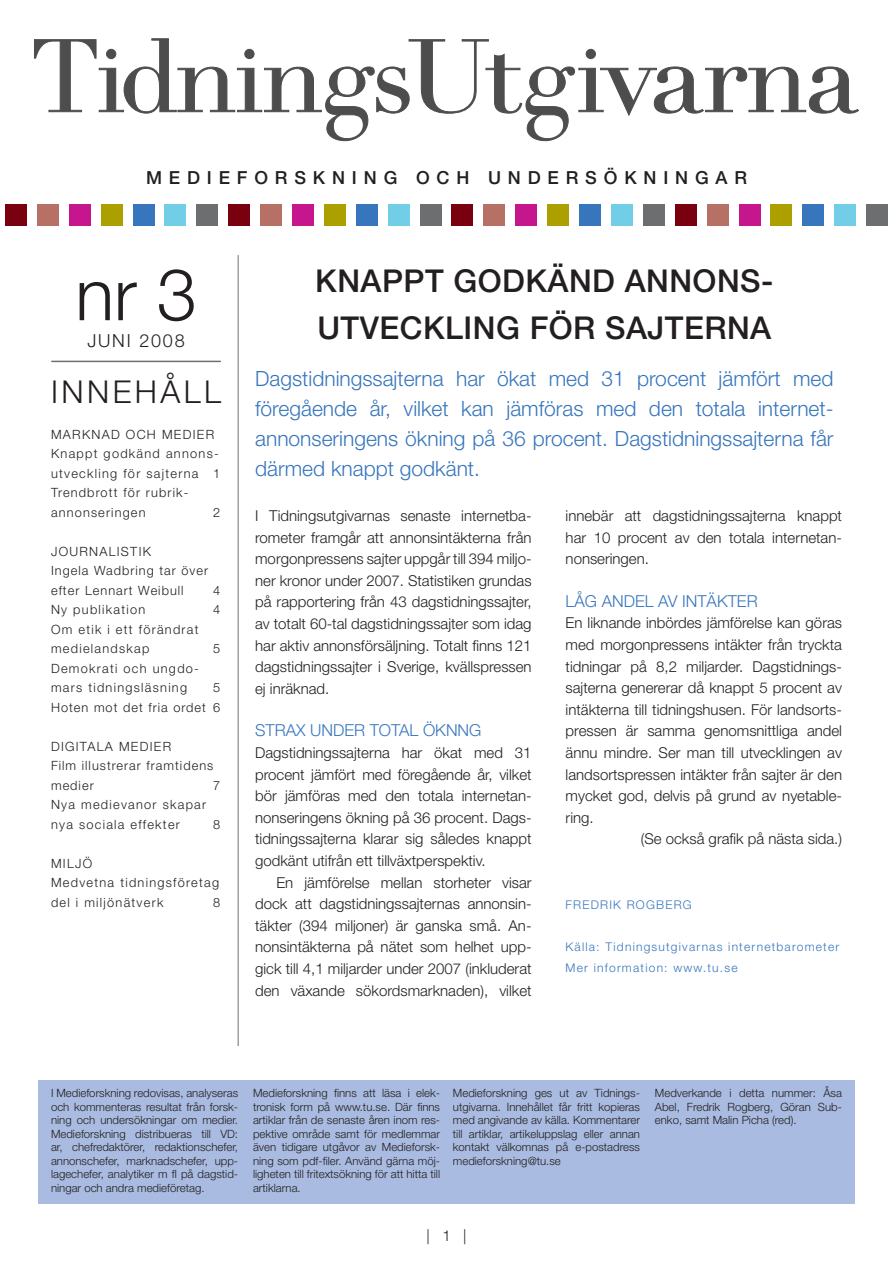
<style>
.page{position:relative;width:893px;height:1263px;background:#fff}
.page>*{position:absolute;margin:0;border:0;box-sizing:border-box;transform-origin:0 0}
.t1{font:300 72px "Helvetica Neue LT";color:#231f20}
.t2{font:500 31.5px/46.5px "Helvetica Neue LT";letter-spacing:.015em;color:#231f20}
.t3{font:300 31.5px "Helvetica Neue LT";letter-spacing:.11em;color:#231f20}
.t4{font:300 21px/30px "Helvetica Neue LT";color:#3776bc;text-align:justify}
.t5{font:500 18px "Helvetica Neue LT";letter-spacing:.38em;color:#231f20}
.t6{font:300 18px "Helvetica Neue LT";letter-spacing:.1em;color:#231f20}
.t7{font:300 16.5px "Helvetica Neue LT";color:#3776bc}
.t8{font:300 15px/21.6px "Helvetica Neue LT";color:#231f20;text-align:justify}
.t9{font:300 12.75px/19.5px "Helvetica Neue LT";letter-spacing:.1em;color:#231f20}
.t10{font:300 12.75px/19.5px "Helvetica Neue LT";letter-spacing:.08em;color:#231f20}
.t11{font:300 12px/21.6px "Helvetica Neue LT";letter-spacing:.1em;color:#3776bc}
.t12{font:300 11.4px/13.5px "Helvetica Neue LT";color:#231f20;text-align:justify}
</style>
<div class="page">
<svg style="left:34px;top:38px;width:825px;height:104px"></svg>
<div style="left:197px;top:204px;width:21px;height:21px;background:#6c6e70"></div>
<div style="left:133px;top:204px;width:21px;height:21px;background:#3776bc"></div>
<div style="left:69px;top:204px;width:21px;height:21px;background:#c5168d"></div>
<div style="left:101px;top:204px;width:21px;height:21px;background:#aba000"></div>
<div style="left:165px;top:204px;width:21px;height:21px;background:#72cee6"></div>
<div style="left:5px;top:204px;width:22px;height:21px;background:#79000e"></div>
<div style="left:37px;top:204px;width:21px;height:21px;background:#b67066"></div>
<div style="left:420px;top:204px;width:21px;height:21px;background:#6c6e70"></div>
<div style="left:356px;top:204px;width:21px;height:21px;background:#3776bc"></div>
<div style="left:292px;top:204px;width:22px;height:21px;background:#c5168d"></div>
<div style="left:324px;top:204px;width:21px;height:21px;background:#aba000"></div>
<div style="left:388px;top:204px;width:21px;height:21px;background:#72cee6"></div>
<div style="left:229px;top:204px;width:21px;height:21px;background:#79000e"></div>
<div style="left:260px;top:204px;width:22px;height:21px;background:#b67066"></div>
<div style="left:643px;top:204px;width:21px;height:21px;background:#6c6e70"></div>
<div style="left:579px;top:204px;width:22px;height:21px;background:#3776bc"></div>
<div style="left:516px;top:204px;width:21px;height:21px;background:#c5168d"></div>
<div style="left:547px;top:204px;width:22px;height:21px;background:#aba000"></div>
<div style="left:611px;top:204px;width:21px;height:21px;background:#72cee6"></div>
<div style="left:452px;top:204px;width:21px;height:21px;background:#79000e"></div>
<div style="left:484px;top:204px;width:21px;height:21px;background:#b67066"></div>
<div style="left:866px;top:204px;width:22px;height:21px;background:#6c6e70"></div>
<div style="left:803px;top:204px;width:21px;height:21px;background:#3776bc"></div>
<div style="left:739px;top:204px;width:21px;height:21px;background:#c5168d"></div>
<div style="left:771px;top:204px;width:21px;height:21px;background:#aba000"></div>
<div style="left:834px;top:204px;width:22px;height:21px;background:#72cee6"></div>
<div style="left:675px;top:204px;width:21px;height:21px;background:#79000e"></div>
<div style="left:707px;top:204px;width:21px;height:21px;background:#b67066"></div>
<div style="left:38px;top:1080px;width:817px;height:123px;background:#a9bbe0"></div>
<hr style="left:238px;top:255px;width:1px;height:791px;background:#6c6e70">
<hr style="left:52px;top:361px;width:168px;height:1px;background:#6c6e70">
<p class="t5" style="left:146px;top:171px;width:602px">MEDIEFORSKNING OCH UNDERSÖKNINGAR</p>
<h1 class="t1" style="left:75px;top:269px;width:123px">nr 3</h1>
<p class="t6" style="left:87px;top:334px;width:99px">JUNI 2008</p>
<h2 class="t3" style="left:51px;top:381px;width:172px">INNEHÅLL</h2>
<p class="t9" style="left:51px;top:426px;width:171px">MARKNAD OCH MEDIER<br>Knappt godkänd annons&shy;utveckling för sajterna 1<br>Trendbrott för rubrik&shy;annonseringen</p>
<p class="t9" style="left:213px;top:504px;width:9px">2</p>
<p class="t10" style="left:51px;top:543px;width:159px">JOURNALISTIK<br>Ingela Wadbring tar över efter Lennart Weibull</p>
<p class="t9" style="left:213px;top:582px;width:9px">4</p>
<p class="t9" style="left:51px;top:602px;width:96px">Ny publikation</p>
<p class="t9" style="left:213px;top:602px;width:9px">4</p>
<p class="t9" style="left:51px;top:621px;width:149px">Om etik i ett förändrat medielandskap</p>
<p class="t9" style="left:213px;top:641px;width:9px">5</p>
<p class="t9" style="left:51px;top:660px;width:149px">Demokrati och ungdo&shy;mars tidningsläsning</p>
<p class="t10" style="left:51px;top:680px;width:171px;text-align:right">5<br>Hoten mot det fria ordet 6</p>
<p class="t10" style="left:51px;top:738px;width:164px">DIGITALA MEDIER<br>Film illustrerar framtidens medier</p>
<p class="t9" style="left:213px;top:777px;width:9px">7</p>
<p class="t9" style="left:51px;top:797px;width:157px">Nya medievanor skapar nya sociala effekter</p>
<p class="t9" style="left:213px;top:816px;width:9px">8</p>
<p class="t9" style="left:51px;top:855px;width:170px">MILJÖ<br>Medvetna tidningsföretag del i miljönätverk</p>
<p class="t9" style="left:213px;top:894px;width:9px">8</p>
<h2 class="t2" style="left:315px;top:262px;width:459px">KNAPPT GODKÄND ANNONS-<br>UTVECKLING FÖR SAJTERNA</h2>
<h3 class="t4" style="left:255px;top:367px;width:580px">Dagstidningssajterna har ökat med 31 procent jämfört med föregående år, vilket kan jämföras med den totala internet&shy;annonseringens ökning på 36 procent. Dagstidningssajterna får därmed knappt godkänt.</h3>
<p class="t8" style="left:255px;top:507px;width:278px">I Tidningsutgivarnas senaste internetba&shy;rometer framgår att annonsintäkterna från morgonpressens sajter uppgår till 394 miljo&shy;ner kronor under 2007. Statistiken grundas på rapportering från 43 dagstidningssajter, av totalt 60-tal dagstidningssajter som idag har aktiv annonsförsäljning. Totalt finns 121 dagstidningssajter i Sverige, kvällspressen ej inräknad.</p>
<p class="t7" style="left:255px;top:725px;width:228px">STRAX UNDER TOTAL ÖKNNG</p>
<p class="t8" style="left:255px;top:744px;width:278px">Dagstidningssajterna har ökat med 31 procent jämfört med föregående år, vilket bör jämföras med den totala internetan&shy;nonseringens ökning på 36 procent. Dags&shy;tidningssajterna klarar sig således knappt godkänt utifrån ett tillväxtperspektiv.</p>
<p class="t8" style="left:255px;top:873px;width:278px;text-indent:21px">En jämförelse mellan storheter visar dock att dagstidningssajternas annonsin&shy;täkter (394 miljoner) är ganska små. An&shy;nonsintäkterna på nätet som helhet upp&shy;gick till 4,1 miljarder under 2007 (inkluderat den växande sökordsmarknaden), vilket</p>
<p class="t8" style="left:566px;top:507px;width:278px">innebär att dagstidningssajterna knappt har 10 procent av den totala internetan&shy;nonseringen.</p>
<p class="t7" style="left:566px;top:595px;width:194px">LÅG ANDEL AV INTÄKTER</p>
<p class="t8" style="left:566px;top:614px;width:278px">En liknande inbördes jämförelse kan göras</p>
<p class="t8" style="left:566px;top:636px;width:278px">med morgonpressens intäkter från tryckta</p>
<p class="t8" style="left:566px;top:657px;width:278px">tidningar på 8,2 miljarder. Dagstidnings-</p>
<p class="t8" style="left:566px;top:679px;width:278px">sajterna genererar då knappt 5 procent av</p>
<p class="t8" style="left:566px;top:700px;width:278px">intäkterna till tidningshusen. För landsorts-</p>
<p class="t8" style="left:566px;top:722px;width:278px">pressen är samma genomsnittliga andel</p>
<p class="t8" style="left:566px;top:744px;width:278px">ännu mindre. Ser man till utvecklingen av</p>
<p class="t8" style="left:566px;top:765px;width:278px">landsortspressen intäkter från sajter är den</p>
<p class="t8" style="left:566px;top:787px;width:278px">mycket god, delvis på grund av nyetable-</p>
<p class="t8" style="left:566px;top:808px;width:30px">ring.</p>
<p class="t8" style="left:641px;top:830px;width:203px">(Se också grafik på nästa sida.)</p>
<p class="t11" style="left:566px;top:895px;width:128px">FREDRIK ROGBERG</p>
<p class="t11" style="left:566px;top:937px;width:275px">Källa: Tidningsutgivarnas internetbarometer<br>Mer information: www.tu.se</p>
<p class="t12" style="left:51px;top:1088px;width:189px">I Medieforskning redovisas, analyseras och kommenteras resultat från forsk&shy;ning och undersökningar om medier.<br>Medieforskning distribueras till VD: ar, chefredaktörer, redaktionschefer, annonschefer, marknadschefer, upp&shy;lagechefer, analytiker m fl på dagstid&shy;ningar och andra medieföretag.</p>
<p class="t12" style="left:253px;top:1088px;width:189px">Medieforskning finns att läsa i elek&shy;tronisk form på www.tu.se. Där finns artiklar från de senaste åren inom res&shy;pektive område samt för medlemmar även tidigare utgåvor av Medieforsk&shy;ning som pdf-filer. Använd gärna möj&shy;ligheten till fritextsökning för att hitta till artiklarna.</p>
<p class="t12" style="left:453px;top:1088px;width:189px">Medieforskning ges ut av Tidnings&shy;utgivarna. Innehållet får fritt kopieras med angivande av källa. Kommentarer till artiklar, artikeluppslag eller annan kontakt välkomnas på e-postadress medieforskning@tu.se</p>
<p class="t12" style="left:655px;top:1088px;width:189px">Medverkande i detta nummer: Åsa Abel, Fredrik Rogberg, Göran Sub&shy;enko, samt Malin Picha (red).</p>
<p class="t8" style="left:426px;top:1226px;width:42px">| 1 |</p>
</div>
